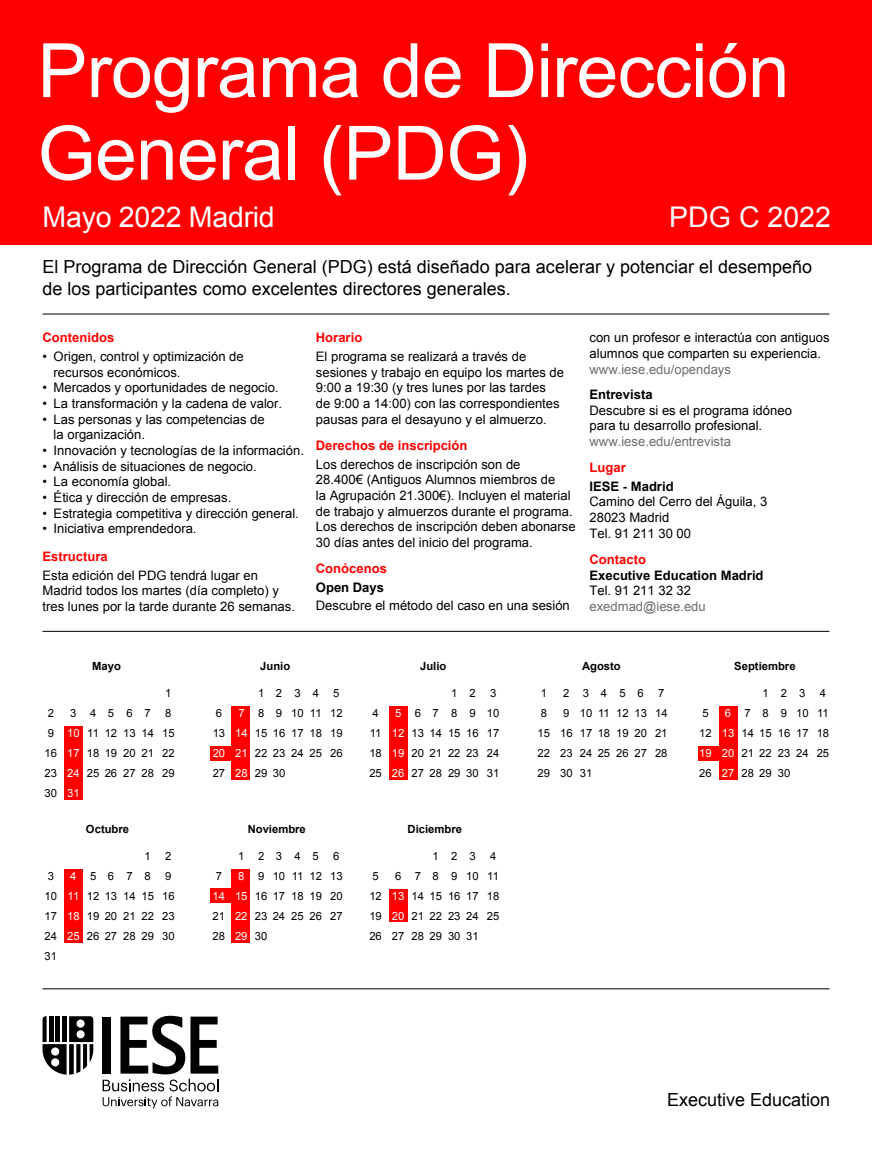
<style>
.page{position:relative;width:872px;height:1149px;background:#fff}
.page>*{position:absolute;margin:0;border:0;box-sizing:border-box;transform-origin:0 0}
.t1{font:75px/82.5px "Arial";letter-spacing:-.01em;color:#fff}
.t2{font:28.5px "Arial";letter-spacing:-.01em;color:#fff}
.t3{font:18px/21.6px "Arial";color:#000}
.t4{font:13.05px/15.6px "Arial";color:#000}
.t5{font:700 13.05px "Arial";color:#f00}
.t6{font:13.05px "Arial";color:#6e6e6e}
.t7{font:700 13.05px "Arial";color:#000}
.t8{font:11.25px/20px "Arial";color:#000;text-align:justify}
.t9{font:700 11.25px "Arial";color:#000}
.s1{color:#fff}
</style>
<div class="page">
<div style="left:389px;top:889px;width:18px;height:32px;background:#f00"></div>
<div style="left:231px;top:869px;width:18px;height:73px;background:#f00"></div>
<div style="left:210px;top:887px;width:39px;height:15px;background:#f00"></div>
<div style="left:64px;top:869px;width:18px;height:73px;background:#f00"></div>
<div style="left:698px;top:745px;width:39px;height:15px;background:#f00"></div>
<div style="left:719px;top:706px;width:18px;height:73px;background:#f00"></div>
<div style="left:389px;top:706px;width:18px;height:73px;background:#f00"></div>
<div style="left:211px;top:745px;width:38px;height:15px;background:#f00"></div>
<div style="left:231px;top:706px;width:18px;height:73px;background:#f00"></div>
<div style="left:64px;top:726px;width:18px;height:73px;background:#f00"></div>
<div style="left:0;top:0;width:872px;height:244px;background:#f00"></div>
<hr style="left:42px;top:314px;width:787px;height:1px;background:#000">
<hr style="left:42px;top:631px;width:787px;height:1px;background:#000">
<svg style="left:103px;top:1015px;width:115px;height:93px"></svg>
<svg style="left:43px;top:1016px;width:50px;height:58px"></svg>
<hr style="left:42px;top:988px;width:787px;height:1px;background:#000">
<h1 class="t1" style="left:37px;top:30px;width:753px">Programa de Dirección<br>General (PDG)</h1>
<h2 class="t2" style="left:43px;top:198px;width:234px">Mayo 2022 Madrid</h2>
<h2 class="t2" style="left:669px;top:198px;width:163px">PDG C 2022</h2>
<h3 class="t3" style="left:43px;top:256px;width:771px">El Programa de Dirección General (PDG) está diseñado para acelerar y potenciar el desempeño de los participantes como excelentes directores generales.</h3>
<p class="t5" style="left:43px;top:329px;width:73px">Contenidos</p>
<p class="t4" style="left:54px;top:348px;width:192px;text-indent:-11px">• Origen, control y optimización de recursos económicos.</p>
<p class="t4" style="left:43px;top:380px;width:237px">• Mercados y oportunidades de negocio.</p>
<p class="t4" style="left:43px;top:395px;width:241px">• La transformación y la cadena de valor.</p>
<p class="t4" style="left:54px;top:411px;width:213px;text-indent:-11px">• Las personas y las competencias de la organización.</p>
<p class="t4" style="left:43px;top:442px;width:263px">• Innovación y tecnologías de la información.</p>
<p class="t4" style="left:43px;top:458px;width:216px">• Análisis de situaciones de negocio.</p>
<p class="t4" style="left:43px;top:474px;width:130px">• La economía global.</p>
<p class="t4" style="left:43px;top:489px;width:190px">• Ética y dirección de empresas.</p>
<p class="t4" style="left:43px;top:505px;width:258px">• Estrategia competitiva y dirección general.</p>
<p class="t4" style="left:43px;top:521px;width:155px">• Iniciativa emprendedora.</p>
<p class="t5" style="left:43px;top:547px;width:67px">Estructura</p>
<p class="t4" style="left:43px;top:567px;width:254px">Esta edición del PDG tendrá lugar en<br>Madrid todos los martes (día completo) y tres lunes por la tarde durante 26 semanas.</p>
<p class="t4" style="left:589px;top:330px;width:242px">con un profesor e interactúa con antiguos alumnos que comparten su experiencia.</p>
<p class="t6" style="left:589px;top:360px;width:143px">www.iese.edu/opendays</p>
<p class="t7" style="left:589px;top:386px;width:65px">Entrevista</p>
<p class="t4" style="left:589px;top:402px;width:204px">Descubre si es el programa idóneo para tu desarrollo profesional.</p>
<p class="t6" style="left:589px;top:433px;width:143px">www.iese.edu/entrevista</p>
<p class="t5" style="left:589px;top:459px;width:38px">Lugar</p>
<p class="t7" style="left:589px;top:477px;width:86px">IESE - Madrid</p>
<p class="t4" style="left:589px;top:494px;width:179px">Camino del Cerro del Águila, 3<br>28023 Madrid<br>Tel. 91 211 30 00</p>
<p class="t5" style="left:589px;top:550px;width:58px">Contacto</p>
<p class="t7" style="left:589px;top:566px;width:176px">Executive Education Madrid</p>
<p class="t4" style="left:589px;top:582px;width:103px">Tel. 91 211 32 32</p>
<p class="t6" style="left:589px;top:597px;width:118px">exedmad@iese.edu</p>
<p class="t5" style="left:316px;top:329px;width:48px">Horario</p>
<p class="t4" style="left:316px;top:348px;width:250px">El programa se realizará a través de sesiones y trabajo en equipo los martes de 9:00 a 19:30 (y tres lunes por las tardes<br>de 9:00 a 14:00) con las correspondientes pausas para el desayuno y el almuerzo.</p>
<p class="t5" style="left:316px;top:436px;width:153px">Derechos de inscripción</p>
<p class="t4" style="left:316px;top:456px;width:261px">Los derechos de inscripción son de<br>28.400€ (Antiguos Alumnos miembros de<br>la Agrupación 21.300€). Incluyen el material de trabajo y almuerzos durante el programa.<br>Los derechos de inscripción deben abonarse 30 días antes del inicio del programa.</p>
<p class="t5" style="left:316px;top:559px;width:73px">Conócenos</p>
<p class="t7" style="left:316px;top:578px;width:70px">Open Days</p>
<p class="t4" style="left:316px;top:598px;width:255px">Descubre el método del caso en una sesión</p>
<p class="t9" style="left:92px;top:658px;width:30px">Mayo</p>
<p class="t8" style="left:165px;top:683px;width:8px">1</p>
<p class="t9" style="left:260px;top:658px;width:32px">Junio</p>
<p class="t8" style="left:258px;top:683px;width:62px">1 2 3 4</p>
<p class="t8" style="left:333px;top:683px;width:8px">5</p>
<p class="t9" style="left:420px;top:658px;width:28px">Julio</p>
<p class="t8" style="left:451px;top:683px;width:26px">1 2</p>
<p class="t8" style="left:490px;top:683px;width:8px">3</p>
<p class="t8" style="left:45px;top:703px;width:131px;text-align:left;text-indent:121px">8<br>9 <span class="s1">10</span> 11 12 13 14 15<br>16 <span class="s1">17</span> 18 19 20 21 22<br>23 <span class="s1">24</span> 25 26 27 28 29<br>30 <span class="s1">31</span></p>
<p class="t8" style="left:48px;top:703px;width:8px">2</p>
<p class="t8" style="left:70px;top:703px;width:82px">3 4 5 6 7</p>
<p class="t8" style="left:213px;top:703px;width:131px;text-indent:26px"><span class="s1">7</span> 8 9 10 11 12<br>13 <span class="s1">14</span> 15 16 17 18 19<br><span class="s1">20 21</span> 22 23 24 25 26<br>27 <span class="s1">28</span> 29 30</p>
<p class="t8" style="left:216px;top:703px;width:8px">6</p>
<p class="t8" style="left:369px;top:703px;width:131px;text-indent:26px"><span class="s1">5</span> 6 7 8 9 10<br>11 <span class="s1">12</span> 13 14 15 16 17<br>18 <span class="s1">19</span> 20 21 22 23 24<br>25 <span class="s1">26</span> 27 28 29 30 31</p>
<p class="t8" style="left:372px;top:703px;width:8px">4</p>
<p class="t9" style="left:582px;top:658px;width:40px">Agosto</p>
<p class="t8" style="left:541px;top:683px;width:8px">1</p>
<p class="t8" style="left:563px;top:683px;width:82px">2 3 4 5 6</p>
<p class="t8" style="left:658px;top:683px;width:8px">7</p>
<p class="t8" style="left:541px;top:703px;width:8px">8</p>
<p class="t8" style="left:537px;top:703px;width:131px;text-indent:26px">9 10 11 12 13 14<br>15 16 17 18 19 20 21<br>22 23 24 25 26 27 28<br>29 30 31</p>
<p class="t9" style="left:734px;top:658px;width:63px">Septiembre</p>
<p class="t8" style="left:762px;top:683px;width:45px">1 2 3</p>
<p class="t8" style="left:820px;top:683px;width:8px">4</p>
<p class="t8" style="left:699px;top:703px;width:131px;text-indent:26px"><span class="s1">6</span> 7 8 9 10 11<br>12 <span class="s1">13</span> 14 15 16 17 18<br><span class="s1">19 20</span> 21 22 23 24 25<br>26 <span class="s1">27</span> 28 29 30</p>
<p class="t8" style="left:702px;top:703px;width:8px">5</p>
<p class="t9" style="left:86px;top:821px;width:45px">Octubre</p>
<p class="t8" style="left:145px;top:846px;width:8px">1</p>
<p class="t8" style="left:165px;top:846px;width:8px">2</p>
<p class="t9" style="left:248px;top:821px;width:60px">Noviembre</p>
<p class="t8" style="left:238px;top:846px;width:82px">1 2 3 4 5</p>
<p class="t8" style="left:333px;top:846px;width:8px">6</p>
<p class="t9" style="left:407px;top:821px;width:56px">Diciembre</p>
<p class="t8" style="left:432px;top:846px;width:45px">1 2 3</p>
<p class="t8" style="left:490px;top:846px;width:8px">4</p>
<p class="t8" style="left:45px;top:866px;width:131px;text-align:left;text-indent:121px">9<br>10 <span class="s1">11</span> 12 13 14 15 16<br>17 <span class="s1">18</span> 19 20 21 22 23<br>24 <span class="s1">25</span> 26 27 28 29 30<br>31</p>
<p class="t8" style="left:48px;top:866px;width:8px">3</p>
<p class="t8" style="left:70px;top:866px;width:82px"><span class="s1">4</span> 5 6 7 8</p>
<p class="t8" style="left:213px;top:865px;width:131px;text-indent:26px"><span class="s1">8</span> 9 10 11 12 13<br><span class="s1">14 15</span> 16 17 18 19 20<br>21 <span class="s1">22</span> 23 24 25 26 27<br>28 <span class="s1">29</span> 30</p>
<p class="t8" style="left:216px;top:865px;width:8px">7</p>
<p class="t8" style="left:369px;top:865px;width:131px;text-indent:26px">6 7 8 9 10 11<br>12 <span class="s1">13</span> 14 15 16 17 18<br>19 <span class="s1">20</span> 21 22 23 24 25<br>26 27 28 29 30 31</p>
<p class="t8" style="left:372px;top:865px;width:8px">5</p>
<h3 class="t3" style="left:667px;top:1088px;width:165px">Executive Education</h3>
</div>
